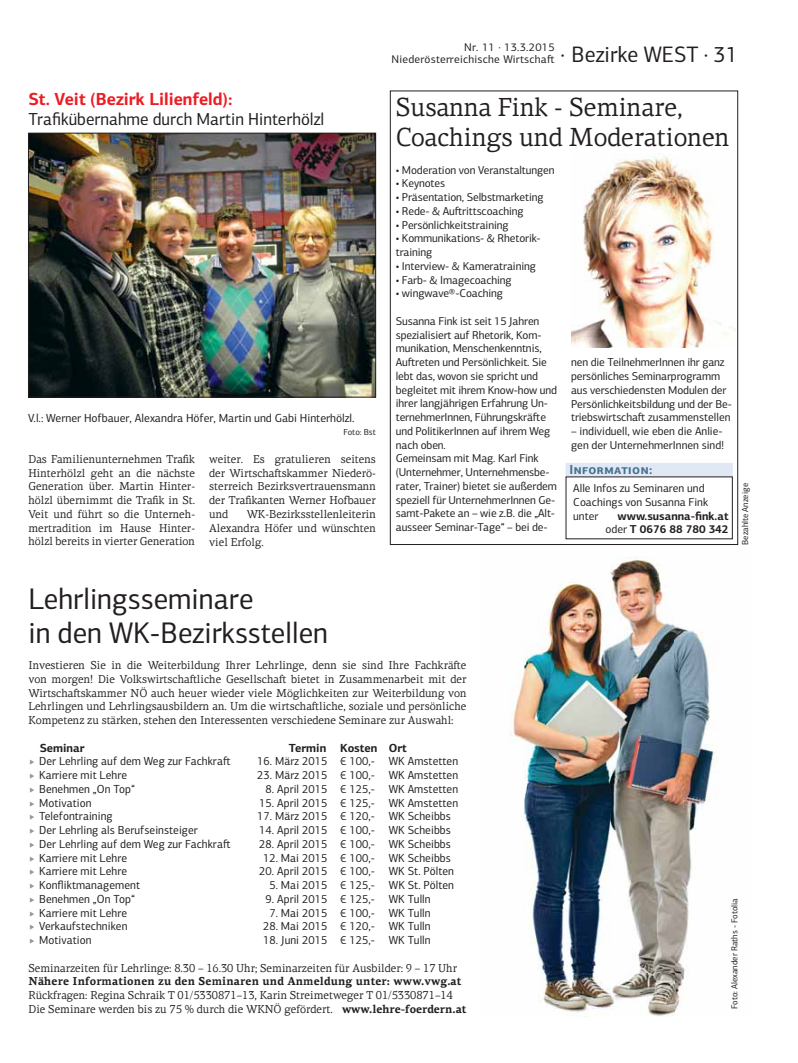
<style>
.page{position:relative;width:798px;height:1063px;background:#fff}
.page>*{position:absolute;margin:0;border:0;box-sizing:border-box;transform-origin:0 0}
.t1{font:30px/33.5px "PF Centro Sans Pro";color:#231f20;scale:.96 1}
.t2{font:26.25px/30px "PF Centro Serif Pro";color:#231f20;scale:.96 1}
.t3{font:22.5px "PF Centro Sans Pro";color:#231f20;scale:.96 1}
.t4{font:17.5px "PF Centro Sans Pro";color:#231f20;scale:.96 1}
.t5{font:700 17.5px "PF Centro Sans Pro";color:#ed1c24;scale:.96 1}
.t6{font:700 13.12px "PF Centro Sans Pro";letter-spacing:.04em;color:#43718c;scale:.96 1}
.t7{font:11.75px "PF Centro Sans Pro";letter-spacing:.005em;color:#231f20;scale:.96 1}
.t8{font:11.75px "PF Centro Sans Pro";letter-spacing:.005em;color:#231f20}
.t9{font:700 11.75px "PF Centro Sans Pro";color:#231f20}
.t10{font:11.5px/13.8px "PF Centro Serif Pro";color:#231f20;text-align:justify;scale:.96 1}
.t11{font:11.5px/13.8px "PF Centro Sans Pro";letter-spacing:-.01em;color:#231f20}
.t12{font:700 11.5px "PF Centro Serif Pro";letter-spacing:.01em;color:#231f20;scale:.96 1}
.t13{font:700 11.5px/13.8px "PF Centro Sans Pro";color:#231f20;text-align:right}
.t14{font:11.25px/11.9px "PF Centro Sans Pro";letter-spacing:.02em;color:#231f20;text-align:right}
.t15{font:8.75px "PF Centro Sans Pro";color:#231f20}
.s1{font-weight:400}
.s2{font-weight:700}
</style>
<div class="page">
<img style="left:510px;top:543px;width:229px;height:474px">
<img style="left:30px;top:135px;width:344px;height:260px">
<div style="left:28px;top:133px;width:348px;height:264px;border:1px solid #231f20"></div>
<div style="left:390px;top:91px;width:347px;height:454px;border:1px solid #231f20"></div>
<img style="left:571px;top:156px;width:164px;height:191px">
<div style="left:565px;top:463px;width:167px;height:14px;background:#e0e7f5"></div>
<h3 class="t5" style="left:28px;top:92px;width:214px">St. Veit (Bezirk Lilienfeld):</h3>
<h3 class="t4" style="left:28px;top:112px;width:310px">Trafikübernahme durch Martin Hinterhölzl</h3>
<p class="t8" style="left:28px;top:413px;width:328px">V.l.: Werner Hofbauer, Alexandra Höfer, Martin und Gabi Hinterhölzl.</p>
<p class="t15" style="left:343px;top:429px;width:34px">Foto: Bst</p>
<p class="t10" style="left:28px;top:453px;width:175px">Das Familienunternehmen Trafik Hinterhölzl geht an die nächste Generation über. Martin Hinter&shy;hölzl übernimmt die Trafik in St.<br>Veit und führt so die Unterneh&shy;mertradition im Hause Hinter&shy;hölzl bereits in vierter Generation</p>
<p class="t10" style="left:209px;top:453px;width:175px">weiter. Es gratulieren seitens der Wirtscha-skammer Niederö&shy;sterreich Bezirksvertrauensmann der Trafikanten Werner Hofbauer und</p>
<p class="t10" style="left:209px;top:508px;width:175px;text-indent:37px">WK-Bezirksstellenleiterin Alexandra Höfer und wünschten viel Erfolg.</p>
<p class="t14" style="left:391px;top:42px;width:165px">Nr. 11 · 13.3.2015<br>Niederösterreichische Wirtscha-</p>
<h3 class="t3" style="left:560px;top:46px;width:186px">· Bezirke WEST · 31</h3>
<h2 class="t2" style="left:395px;top:95px;width:349px">Susanna Fink - Seminare,<br>Coachings und Moderationen</h2>
<p class="t11" style="left:395px;top:164px;width:160px">• Moderation von Veranstaltungen</p>
<p class="t11" style="left:395px;top:178px;width:51px">• Keynotes</p>
<p class="t11" style="left:395px;top:192px;width:149px">• Präsentation, Selbstmarketing</p>
<p class="t11" style="left:395px;top:205px;width:129px">• Rede- &amp; Au-rittscoaching</p>
<p class="t11" style="left:395px;top:219px;width:114px">• Persönlichkeitstraining</p>
<p class="t11" style="left:395px;top:233px;width:146px">• Kommunikations- &amp; Rhetorik&shy;training</p>
<p class="t11" style="left:395px;top:260px;width:142px">• Interview- &amp; Kameratraining</p>
<p class="t11" style="left:395px;top:274px;width:117px">• Farb- &amp; Imagecoaching</p>
<p class="t11" style="left:395px;top:288px;width:109px">• wingwave®-Coaching</p>
<p class="t11" style="left:395px;top:315px;width:162px">Susanna Fink ist seit 15 Jahren spezialisiert auf Rhetorik, Kom&shy;munikation, Menschenkenntnis,<br>Au-reten und Persönlichkeit. Sie lebt das, wovon sie spricht und begleitet mit ihrem Know-how und ihrer langjährigen Erfahrung Un&shy;ternehmerInnen, Führungskrä-e und PolitikerInnen auf ihrem Weg nach oben.<br>Gemeinsam mit Mag. Karl Fink (Unternehmer, Unternehmensbe&shy;rater, Trainer) bietet sie außerdem speziell für UnternehmerInnen Ge&shy;samt-Pakete an – wie z.B. die „Alt&shy;ausseer Seminar-Tage“ – bei de-</p>
<p class="t11" style="left:571px;top:357px;width:162px">nen die TeilnehmerInnen ihr ganz persönliches Seminarprogramm aus verschiedensten Modulen der Persönlichkeitsbildung und der Be&shy;triebswirtscha- zusammenstellen</p>
<p class="t11" style="left:571px;top:425px;width:154px">– individuell, wie eben die Anlie&shy;gen der UnternehmerInnen sind!</p>
<p class="t6" style="left:569px;top:464px;width:88px">Information:</p>
<p class="t11" style="left:573px;top:483px;width:136px">Alle Infos zu Seminaren und<br>Coachings von Susanna Fink unter</p>
<p class="t13" style="left:605px;top:510px;width:124px">www.susanna-fink.at <span class="s1">oder</span> T 0676 88 780 342</p>
<p class="t15" style="left:741px;top:545px;width:63px;rotate:-90deg">Bezahlte Anzeige</p>
<h1 class="t1" style="left:28px;top:585px;width:313px">Lehrlingsseminare<br>in den WK-Bezirksstellen</h1>
<p class="t10" style="left:28px;top:660px;width:457px">Investieren Sie in die Weiterbildung Ihrer Lehrlinge, denn sie sind Ihre Fachkrä-e von morgen! Die Volkswirtscha-liche Gesellscha- bietet in Zusammenarbeit mit der Wirtscha-skammer NÖ auch heuer wieder viele Möglichkeiten zur Weiterbildung von Lehrlingen und Lehrlingsausbildern an. Um die wirtscha-liche, soziale und persönliche Kompetenz zu stärken, stehen den Interessenten verschiedene Seminare zur Auswahl:</p>
<p class="t9" style="left:40px;top:743px;width:46px">Seminar</p>
<p class="t9" style="left:289px;top:743px;width:119px">Termin Kosten Ort</p>
<p class="t7" style="left:39px;top:757px;width:201px">Der Lehrling auf dem Weg zur Fachkra-</p>
<p class="t7" style="left:257px;top:757px;width:211px">16. März 2015 € 100,- WK Amstetten</p>
<p class="t7" style="left:39px;top:771px;width:93px">Karriere mit Lehre</p>
<p class="t7" style="left:257px;top:771px;width:211px">23. März 2015 € 100,- WK Amstetten</p>
<p class="t7" style="left:39px;top:785px;width:101px">Benehmen „On Top“</p>
<p class="t7" style="left:265px;top:785px;width:202px">8. April 2015 € 125,- WK Amstetten</p>
<p class="t7" style="left:39px;top:798px;width:56px">Motivation</p>
<p class="t7" style="left:259px;top:798px;width:209px">15. April 2015 € 125,- WK Amstetten</p>
<p class="t7" style="left:39px;top:812px;width:78px">Telefontraining</p>
<p class="t7" style="left:257px;top:812px;width:203px">17. März 2015 € 120,- WK Scheibbs</p>
<p class="t7" style="left:39px;top:826px;width:167px">Der Lehrling als Berufseinsteiger</p>
<p class="t7" style="left:259px;top:826px;width:201px">14. April 2015 € 100,- WK Scheibbs</p>
<p class="t7" style="left:39px;top:840px;width:201px">Der Lehrling auf dem Weg zur Fachkra-</p>
<p class="t7" style="left:259px;top:840px;width:201px">28. April 2015 € 100,- WK Scheibbs</p>
<p class="t7" style="left:39px;top:853px;width:93px">Karriere mit Lehre</p>
<p class="t7" style="left:263px;top:853px;width:197px">12. Mai 2015 € 100,- WK Scheibbs</p>
<p class="t7" style="left:39px;top:867px;width:93px">Karriere mit Lehre</p>
<p class="t7" style="left:259px;top:867px;width:204px">20. April 2015 € 100,- WK St. Pölten</p>
<p class="t7" style="left:39px;top:881px;width:107px">Konfliktmanagement</p>
<p class="t7" style="left:269px;top:881px;width:194px">5. Mai 2015 € 125,- WK St. Pölten</p>
<p class="t7" style="left:39px;top:895px;width:101px">Benehmen „On Top“</p>
<p class="t7" style="left:265px;top:895px;width:173px">9. April 2015 € 125,- WK Tulln</p>
<p class="t7" style="left:39px;top:908px;width:93px">Karriere mit Lehre</p>
<p class="t7" style="left:269px;top:908px;width:169px">7. Mai 2015 € 100,- WK Tulln</p>
<p class="t7" style="left:39px;top:922px;width:93px">Verkaufstechniken</p>
<p class="t7" style="left:263px;top:922px;width:176px">28. Mai 2015 € 120,- WK Tulln</p>
<p class="t7" style="left:39px;top:936px;width:56px">Motivation</p>
<p class="t7" style="left:263px;top:936px;width:176px">18. Juni 2015 € 125,- WK Tulln</p>
<p class="t10" style="left:28px;top:962px;width:448px">Seminarzeiten für Lehrlinge: 8.30 – 16.30 Uhr; Seminarzeiten für Ausbilder: 9 – 17 Uhr</p>
<p class="t12" style="left:28px;top:977px;width:452px">Nähere Informationen zu den Seminaren und Anmeldung unter: www.vwg.at</p>
<p class="t10" style="left:28px;top:990px;width:457px">Rückfragen: Regina Schraik T 01/5330871–13, Karin Streimetweger T 01/5330871–14<br>Die Seminare werden bis zu 75 % durch die WKNÖ gefördert. <span class="s2">www.lehre-foerdern.at</span></p>
<p class="t15" style="left:731px;top:1009px;width:113px;rotate:-90deg">Foto: Alexander Raths - Fotolia</p>
</div>
